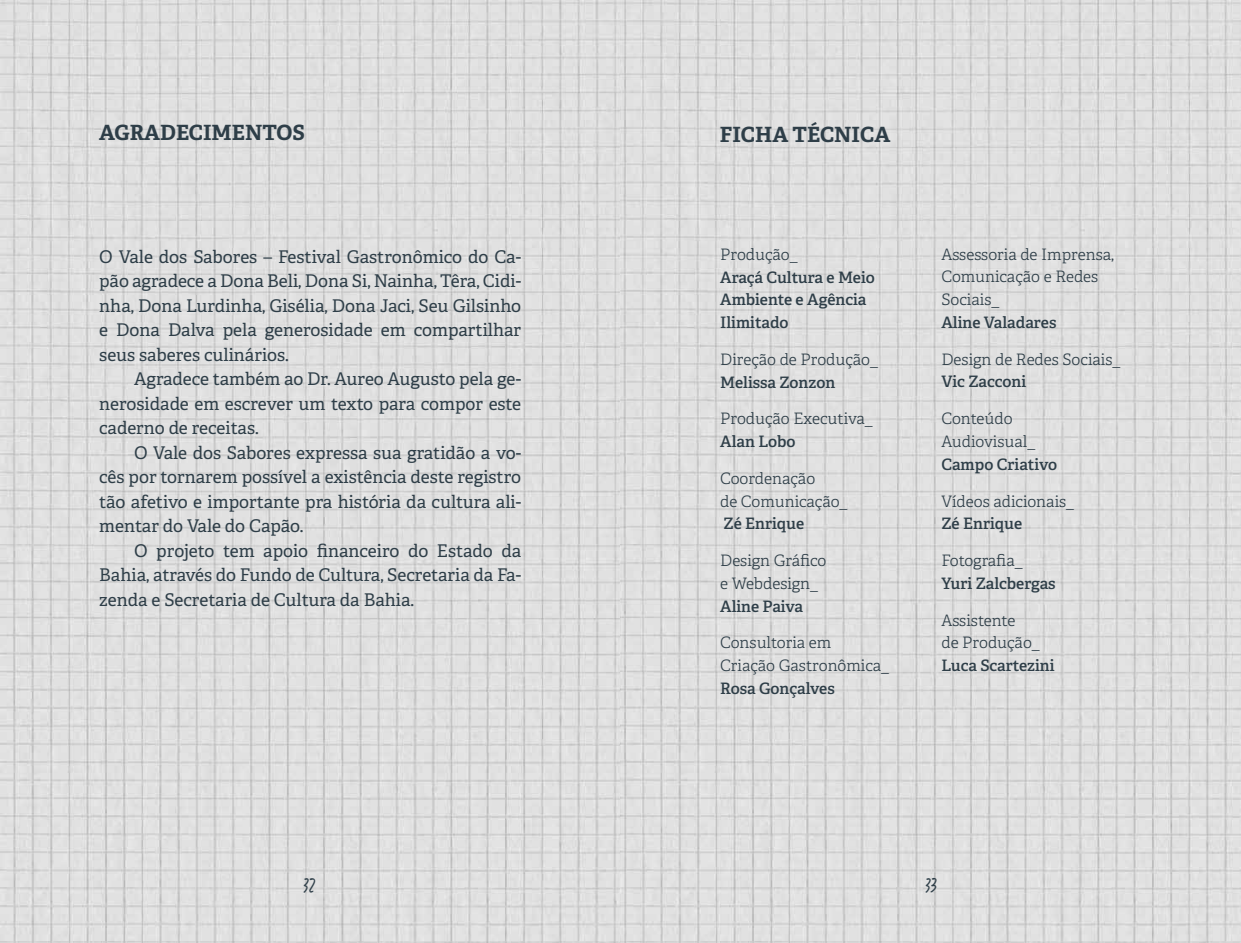
<style>
.page{position:relative;width:1241px;height:943px;background:#fff}
.page>*{position:absolute;margin:0;border:0;box-sizing:border-box;transform-origin:0 0}
.t1{font:24.5px "Fave Condensed One Pro";color:#2e3e48}
.t2{font:700 21px "Adelle PE";color:#2e3e48}
.t3{font:17.5px/24.5px "Adelle PE";color:#2e3e48;text-align:justify}
.t4{font:15.75px/22.8px "Adelle PE Lt";color:#2e3e48}
.t5{font:15.75px/22.8px "Adelle PE Sb";color:#2e3e48}
</style>
<div class="page">
<img style="left:0;top:0;width:1240px;height:943px">
<p class="t2" style="left:99px;top:117px;width:207px">AGRADECIMENTOS</p>
<p class="t3" style="left:99px;top:243px;width:423px">O Vale dos Sabores – Festival Gastronômico do Ca&shy;pão agradece a Dona Beli, Dona Si, Nainha, Têra, Cidi&shy;nha, Dona Lurdinha, Gisélia, Dona Jaci, Seu Gilsinho e Dona Dalva pela generosidade em compartilhar seus saberes culinários.</p>
<p class="t3" style="left:99px;top:366px;width:423px;text-indent:35px">Agradece também ao Dr. Aureo Augusto pela ge&shy;nerosidade em escrever um texto para compor este caderno de receitas.</p>
<p class="t3" style="left:99px;top:439px;width:423px;text-indent:35px">O Vale dos Sabores expressa sua gratidão a vo&shy;cês por tornarem possível a existência deste registro tão afetivo e importante pra história da cultura ali&shy;mentar do Vale do Capão.</p>
<p class="t3" style="left:99px;top:537px;width:423px;text-indent:35px">O projeto tem apoio financeiro do Estado da Bahia, através do Fundo de Cultura, Secretaria da Fa&shy;zenda e Secretaria de Cultura da Bahia.</p>
<p class="t2" style="left:719px;top:119px;width:172px">FICHA TÉCNICA</p>
<p class="t4" style="left:720px;top:242px;width:79px">Produção_</p>
<p class="t5" style="left:720px;top:265px;width:156px">Araçá Cultura e Meio<br>Ambiente e Agência<br>Ilimitado</p>
<p class="t4" style="left:720px;top:347px;width:159px">Direção de Produção_</p>
<p class="t5" style="left:720px;top:370px;width:117px">Melissa Zonzon</p>
<p class="t4" style="left:720px;top:407px;width:154px">Produção Executiva_</p>
<p class="t5" style="left:720px;top:429px;width:77px">Alan Lobo</p>
<p class="t4" style="left:720px;top:466px;width:129px">Coordenação<br>de Comunicação_</p>
<p class="t5" style="left:723px;top:511px;width:82px">Zé Enrique</p>
<p class="t4" style="left:720px;top:548px;width:108px">Design Gráfico e Webdesign_</p>
<p class="t5" style="left:720px;top:594px;width:84px">Aline Paiva</p>
<p class="t4" style="left:720px;top:631px;width:170px">Consultoria em<br>Criação Gastronômica_</p>
<p class="t5" style="left:720px;top:676px;width:116px">Rosa Gonçalves</p>
<p class="t4" style="left:941px;top:242px;width:174px">Assessoria de Imprensa,<br>Comunicação e Redes<br>Sociais_</p>
<p class="t5" style="left:941px;top:310px;width:116px">Aline Valadares</p>
<p class="t4" style="left:941px;top:347px;width:180px">Design de Redes Sociais_</p>
<p class="t5" style="left:941px;top:370px;width:86px">Vic Zacconi</p>
<p class="t4" style="left:941px;top:407px;width:95px">Conteúdo<br>Audiovisual_</p>
<p class="t5" style="left:941px;top:452px;width:117px">Campo Criativo</p>
<p class="t4" style="left:941px;top:489px;width:134px">Vídeos adicionais_</p>
<p class="t5" style="left:941px;top:511px;width:82px">Zé Enrique</p>
<p class="t4" style="left:941px;top:548px;width:83px">Fotografia_</p>
<p class="t5" style="left:941px;top:571px;width:116px">Yuri Zalcbergas</p>
<p class="t4" style="left:941px;top:608px;width:100px">Assistente<br>de Produção_</p>
<p class="t5" style="left:941px;top:653px;width:115px">Luca Scartezini</p>
<h1 class="t1" style="left:303px;top:874px;width:14px">32</h1>
<h1 class="t1" style="left:925px;top:874px;width:13px">33</h1>
</div>
